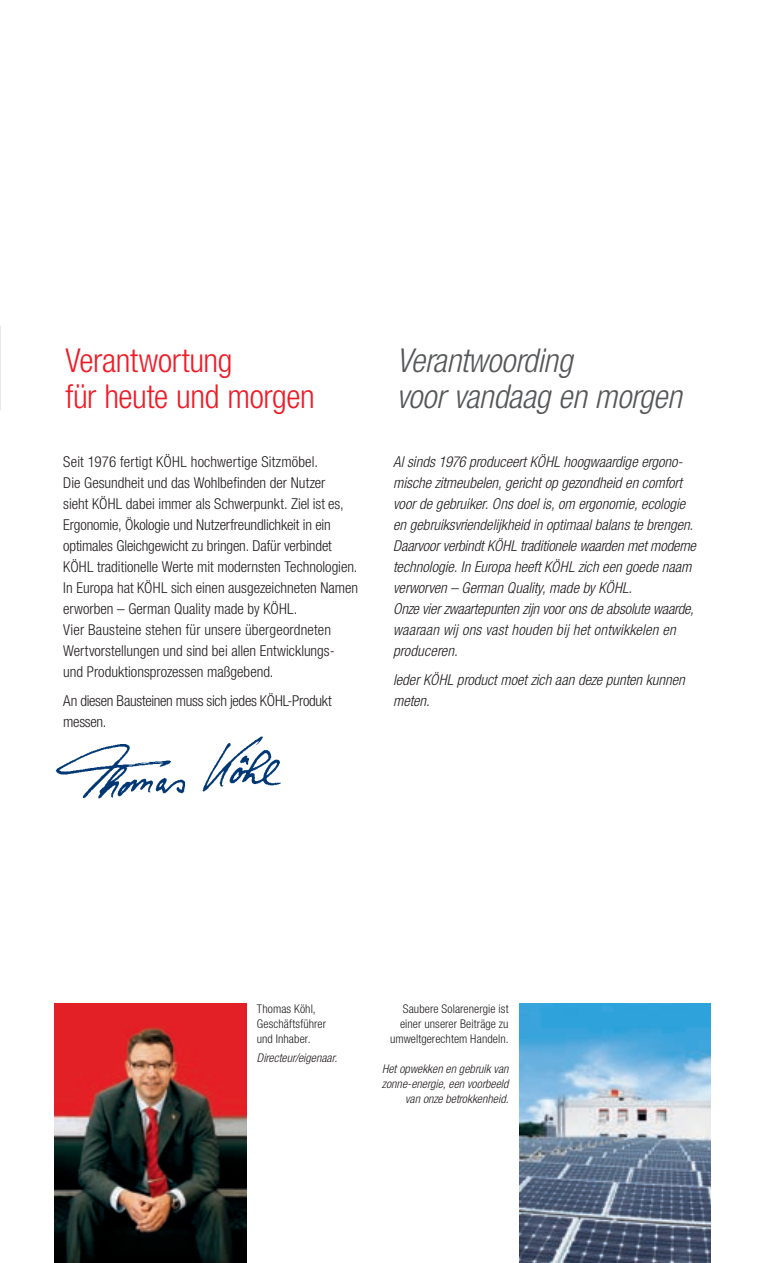
<style>
.page{position:relative;width:766px;height:1263px;background:#fff}
.page>*{position:absolute;margin:0;border:0;box-sizing:border-box;transform-origin:0 0}
.t1{font:italic 300 condensed 33px/36px "Helvetica Neue LT";letter-spacing:-.005em;color:#57585a}
.t2{font:300 condensed 33px/36px "Helvetica Neue LT";letter-spacing:-.01em;color:#ee1c28}
.t3{font:italic 300 condensed 15px/21px "Helvetica Neue LT";color:#231f20}
.t4{font:300 condensed 15px/21px "Helvetica Neue LT";color:#231f20}
.t5{font:300 condensed 15px/21px "Helvetica Neue LT";letter-spacing:-.02em;color:#231f20}
.t6{font:300 condensed 12px/15px "Helvetica Neue LT";letter-spacing:.005em;color:#231f20}
.t7{font:italic 300 condensed 12px/15px "Helvetica Neue LT";letter-spacing:.005em;color:#231f20;text-align:right}
</style>
<div class="page">
<img style="left:55px;top:1003px;width:191px;height:260px">
<img style="left:55px;top:736px;width:226px;height:63px">
<img style="left:519px;top:1003px;width:191px;height:260px">
<h1 class="t2" style="left:65px;top:343px;width:251px">Verantwortung<br>für heute und morgen</h1>
<p class="t4" style="left:63px;top:451px;width:296px">Seit 1976 fertigt KÖHL hochwertige Sitzmöbel.<br>Die Gesundheit und das Wohlbefinden der Nutzer<br>sieht KÖHL dabei immer als Schwerpunkt. Ziel ist es, Ergonomie, Ökologie und Nutzerfreundlichkeit in ein optimales Gleichgewicht zu bringen. Dafür verbindet KÖHL traditionelle Werte mit modernsten Technologien.<br>In Europa hat KÖHL sich einen ausgezeichneten Namen erworben – German Quality made by KÖHL.<br>Vier Bausteine stehen für unsere übergeordneten Wertvorstellungen und sind bei allen Entwicklungs&shy;und Produktionsprozessen maßgebend.</p>
<p class="t5" style="left:63px;top:690px;width:270px">An diesen Bausteinen muss sich jedes Köhl-Produkt messen.</p>
<h1 class="t1" style="left:396px;top:343px;width:287px">Verantwoording<br>voor vandaag en morgen</h1>
<p class="t3" style="left:393px;top:451px;width:304px">Al sinds 1976 produceert KÖHL hoogwaardige ergono&shy;mische zitmeubelen, gericht op gezondheid en comfort voor de gebruiker. Ons doel is, om ergonomie, ecologie en gebruiksvriendelijkheid in optimaal balans te brengen.<br>Daarvoor verbindt KÖHL traditionele waarden met moderne technologie. In Europa heeft KÖHL zich een goede naam verworven – German Quality, made by KÖHL.<br>Onze vier zwaartepunten zijn voor ons de absolute waarde, waaraan wij ons vast houden bij het ontwikkelen en produceren.</p>
<p class="t3" style="left:393px;top:669px;width:293px">leder KÖHL product moet zich aan deze punten kunnen meten.</p>
<p class="t6" style="left:257px;top:1001px;width:71px">Thomas Köhl,<br>Geschäftsführer und Inhaber.</p>
<p class="t7" style="left:257px;top:1050px;width:82px">Directeur/eigenaar.</p>
<p class="t6" style="left:390px;top:1001px;width:120px;text-align:right">Saubere Solarenergie ist einer unserer Beiträge zu umweltgerechtem Handeln.</p>
<p class="t7" style="left:382px;top:1061px;width:128px">Het opwekken en gebruik van zonne-energie, een voorbeeld van onze betrokkenheid.</p>
</div>
